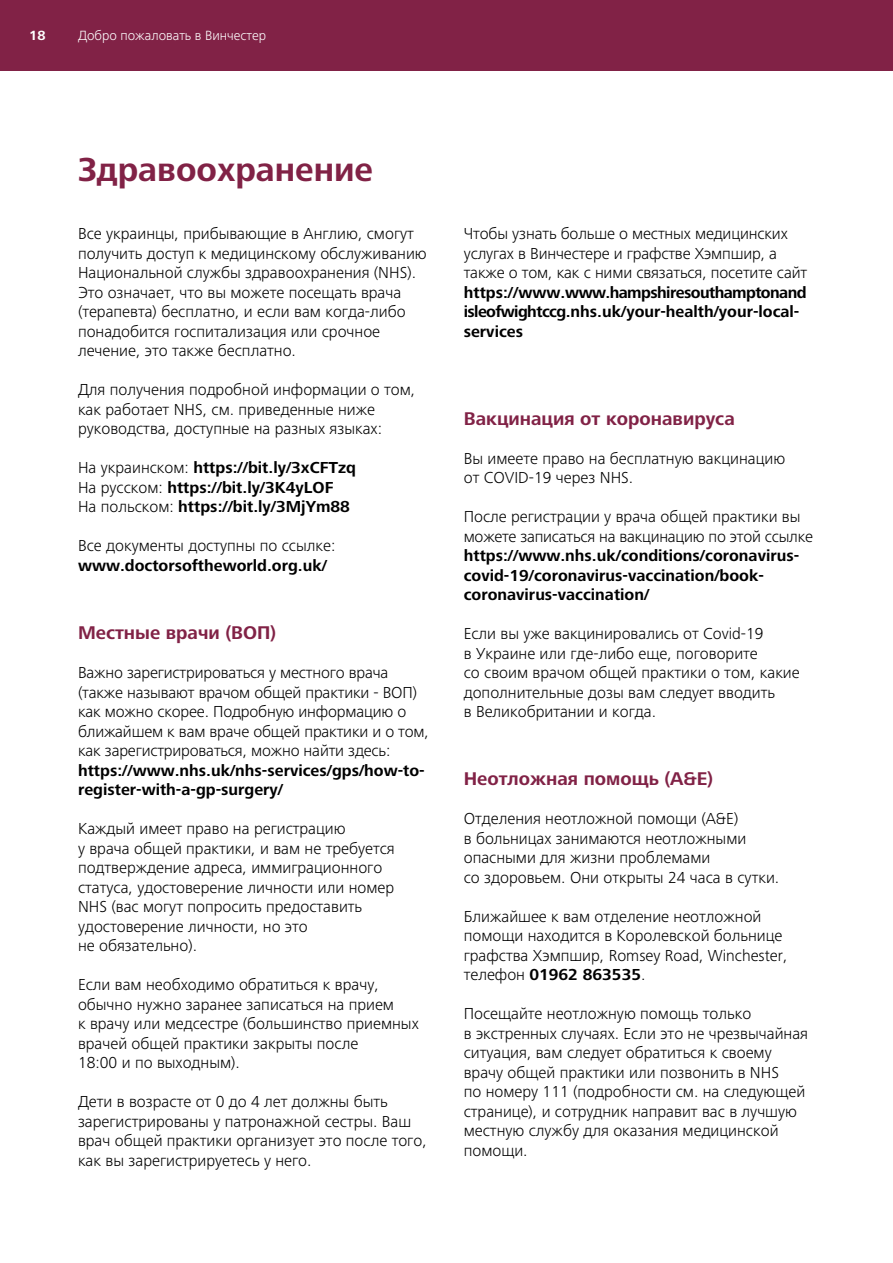
<style>
.page{position:relative;width:893px;height:1263px;background:#fff}
.page>*{position:absolute;margin:0;border:0;box-sizing:border-box;transform-origin:0 0}
.t1{font:700 34.5px "Frutiger Next LTW1 G";color:#812246}
.t2{font:700 19.05px "Frutiger Next LTW1 G";color:#812246}
.t3{font:300 16.5px/19.5px "Frutiger Next LTW1 G";color:#000}
.t4{font:700 16.5px/19.5px "Frutiger Next LTW1 G";color:#000}
.t5{font:700 16.5px/19.5px "Frutiger Next LTW1 G";letter-spacing:-.035em;color:#000}
.t6{font:300 13.8px "Frutiger Next LTW1 G";color:#fff}
.t7{font:700 13.8px "Frutiger Next LTW1 G";color:#fff}
.s1{font-weight:300}
.s2{font-weight:700}
</style>
<div class="page">
<div style="left:0;top:0;width:893px;height:70px;background:#812246"></div>
<p class="t7" style="left:29px;top:28px;width:18px">18</p>
<p class="t6" style="left:78px;top:28px;width:190px">Добро пожаловать в Винчестер</p>
<p class="t1" style="left:78px;top:150px;width:297px">Здравоохранение</p>
<p class="t3" style="left:78px;top:224px;width:350px">Все украинцы, прибывающие в Англию, смогут получить доступ к медицинскому обслуживанию Национальной службы здравоохранения (NHS).<br>Это означает, что вы можете посещать врача (терапевта) бесплатно, и если вам когда-либо понадобится госпитализация или срочное лечение, это также бесплатно.</p>
<p class="t3" style="left:78px;top:380px;width:339px">Для получения подробной информации о том, как работает NHS, см. приведенные ниже руководства, доступные на разных языках:</p>
<p class="t4" style="left:78px;top:459px;width:280px"><span class="s1">На украинском:</span> https://bit.ly/3xCFTzq</p>
<p class="t4" style="left:78px;top:478px;width:257px"><span class="s1">На русском:</span> https://bit.ly/3K4yLOF</p>
<p class="t4" style="left:78px;top:498px;width:273px"><span class="s1">На польском:</span> https://bit.ly/3MjYm88</p>
<p class="t3" style="left:78px;top:536px;width:259px">Все документы доступны по ссылке:</p>
<p class="t4" style="left:78px;top:556px;width:250px">www.doctorsoftheworld.org.uk/</p>
<p class="t2" style="left:78px;top:622px;width:200px">Местные врачи (ВОП)</p>
<p class="t3" style="left:78px;top:663px;width:352px">Важно зарегистрироваться у местного врача (также называют врачом общей практики - ВОП) как можно скорее. Подробную информацию о ближайшем к вам враче общей практики и о том, как зарегистрироваться, можно найти здесь:</p>
<p class="t4" style="left:78px;top:761px;width:348px">https://www.nhs.uk/nhs-services/gps/how-to&shy;register-with-a-gp-surgery/</p>
<p class="t3" style="left:78px;top:819px;width:318px">Каждый имеет право на регистрацию<br>у врача общей практики, и вам не требуется подтверждение адреса, иммиграционного статуса, удостоверение личности или номер NHS (вас могут попросить предоставить удостоверение личности, но это<br>не обязательно).</p>
<p class="t3" style="left:78px;top:975px;width:342px">Если вам необходимо обратиться к врачу, обычно нужно заранее записаться на прием<br>к врачу или медсестре (большинство приемных врачей общей практики закрыты после<br>18:00 и по выходным).</p>
<p class="t3" style="left:78px;top:1092px;width:350px">Дети в возрасте от 0 до 4 лет должны быть зарегистрированы у патронажной сестры. Ваш врач общей практики организует это после того, как вы зарегистрируетесь у него.</p>
<p class="t3" style="left:464px;top:224px;width:345px">Чтобы узнать больше о местных медицинских услугах в Винчестере и графстве Хэмпшир, а также о том, как с ними связаться, посетите сайт</p>
<p class="t5" style="left:464px;top:283px;width:344px">https://www.www.hampshiresouthamptonand isleofwightccg.nhs.uk/your-health/your-local&shy;services</p>
<p class="t2" style="left:464px;top:407px;width:273px">Вакцинация от коронавируса</p>
<p class="t3" style="left:464px;top:448px;width:323px">Вы имеете право на бесплатную вакцинацию от COVID-19 через NHS.</p>
<p class="t3" style="left:464px;top:507px;width:351px">После регистрации у врача общей практики вы можете записаться на вакцинацию по этой ссылке</p>
<p class="t4" style="left:464px;top:546px;width:337px">https://www.nhs.uk/conditions/coronavirus&shy;covid-19/coronavirus-vaccination/book&shy;coronavirus-vaccination/</p>
<p class="t3" style="left:464px;top:624px;width:337px">Если вы уже вакцинировались от Covid-19<br>в Украине или где-либо еще, поговорите<br>со своим врачом общей практики о том, какие дополнительные дозы вам следует вводить<br>в Великобритании и когда.</p>
<p class="t2" style="left:464px;top:768px;width:251px">Неотложная помощь (A&amp;E)</p>
<p class="t3" style="left:464px;top:809px;width:317px">Отделения неотложной помощи (A&amp;E)<br>в больницах занимаются неотложными опасными для жизни проблемами<br>со здоровьем. Они открыты 24 часа в сутки.</p>
<p class="t3" style="left:464px;top:907px;width:325px">Ближайшее к вам отделение неотложной помощи находится в Королевской больнице графства Хэмпшир, Romsey Road, Winchester, телефон <span class="s2">01962 863535</span>.</p>
<p class="t3" style="left:464px;top:1004px;width:346px">Посещайте неотложную помощь только<br>в экстренных случаях. Если это не чрезвычайная ситуация, вам следует обратиться к своему врачу общей практики или позвонить в NHS<br>по номеру 111 (подробности см. на следующей странице), и сотрудник направит вас в лучшую местную службу для оказания медицинской помощи.</p>
</div>
